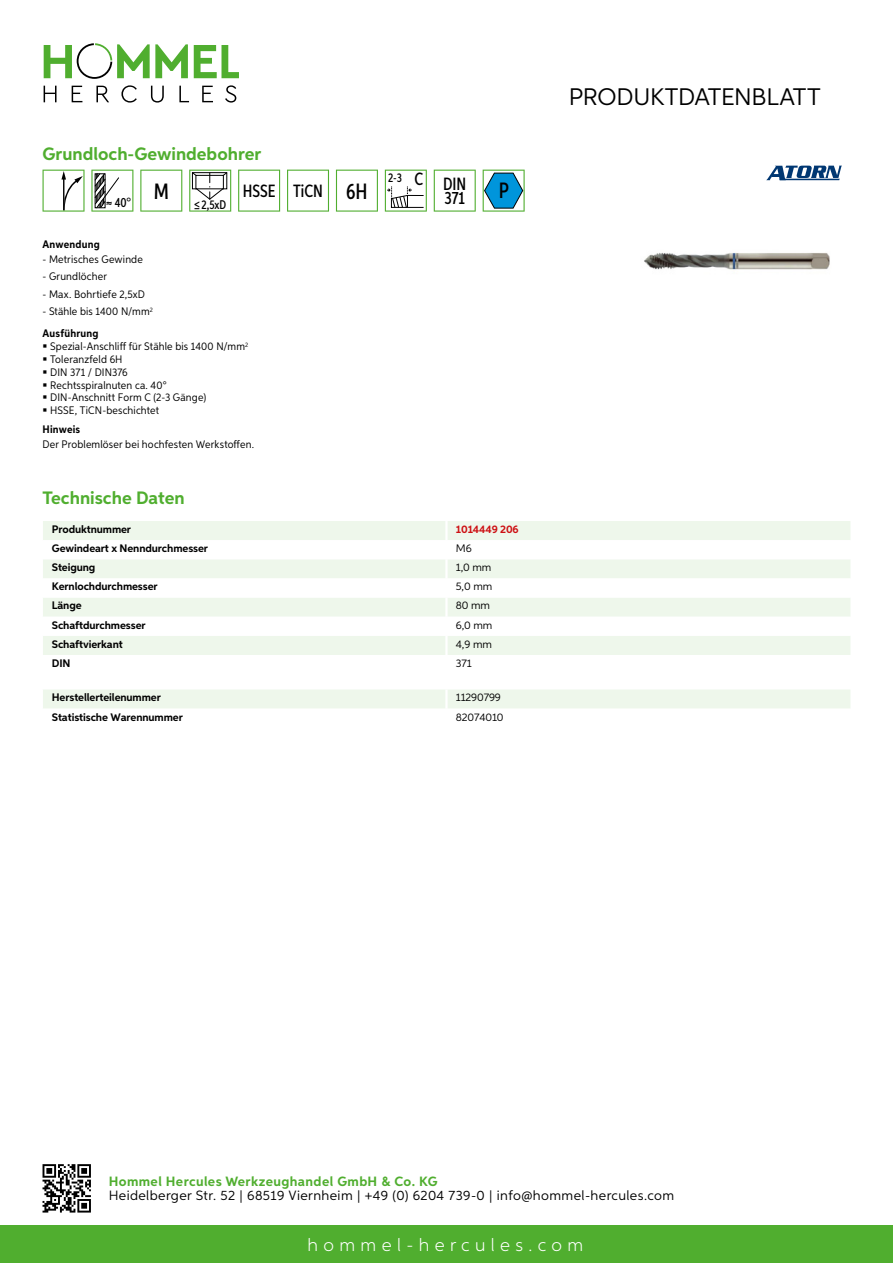
<style>
.page{position:relative;width:893px;height:1263px;background:#fff}
.page>*{position:absolute;margin:0;border:0;box-sizing:border-box;transform-origin:0 0}
.t1{font:24px "Aspira";letter-spacing:-.01em;color:#000}
.t2{font:500 22.2px "Aspira XX Nar";color:#000}
.t3{font:700 18px "Aspira";color:#50ae2f}
.t4{font:300 18px "Aspira";letter-spacing:.3em;color:#fff}
.t5{font:500 17.85px/14.9px "Aspira XX Nar";color:#000;text-align:right}
.t6{font:13.5px "Aspira";letter-spacing:.03em;color:#000}
.t7{font:700 13.5px "Aspira";letter-spacing:.03em;color:#50ae2f}
.t8{font:500 13.35px "Aspira XX Nar";color:#000}
.t9{font:500 12.6px "Aspira XX Nar";color:#000}
.t10{font:10.95px/12.8px "Aspira Nar";letter-spacing:.015em;color:#000}
.t11{font:700 10.95px "Aspira";letter-spacing:-.01em;color:#000}
.t12{font:10.95px "Aspira";letter-spacing:-.01em;color:#000}
.t13{font:700 10.95px "Aspira Nar";letter-spacing:.02em;color:#000}
.t14{font:700 10.95px "Aspira";letter-spacing:-.01em;color:#cd1013}
.s1{font-size:22.2px}
.s2{font-weight:700}
</style>
<div class="page">
<div style="left:0;top:1226px;width:893px;height:37px;background:#50ae2f"></div>
<svg style="left:43px;top:1164px;width:48px;height:48px"></svg>
<svg style="left:194px;top:45px;width:45px;height:33px"></svg>
<svg style="left:44px;top:43px;width:144px;height:36px"></svg>
<svg style="left:44px;top:86px;width:13px;height:16px"></svg>
<svg style="left:72px;top:86px;width:10px;height:16px"></svg>
<svg style="left:96px;top:86px;width:13px;height:16px"></svg>
<svg style="left:121px;top:85px;width:16px;height:18px"></svg>
<svg style="left:151px;top:86px;width:13px;height:17px"></svg>
<svg style="left:179px;top:86px;width:10px;height:16px"></svg>
<svg style="left:202px;top:86px;width:11px;height:16px"></svg>
<svg style="left:225px;top:85px;width:11px;height:18px"></svg>
<div style="left:43px;top:521px;width:807px;height:19px;background:#eef7eb"></div>
<svg style="left:43px;top:560px;width:807px;height:95px;fill:#eef7eb"></svg>
<hr style="left:445px;top:521px;width:3px;height:19px;background:#fff">
<hr style="left:445px;top:559px;width:3px;height:19px;background:#fff">
<hr style="left:445px;top:578px;width:3px;height:20px;background:#fff">
<hr style="left:445px;top:598px;width:3px;height:19px;background:#fff">
<hr style="left:445px;top:617px;width:3px;height:19px;background:#fff">
<hr style="left:445px;top:636px;width:3px;height:19px;background:#fff">
<div style="left:43px;top:690px;width:807px;height:18px;background:#eef7eb"></div>
<svg style="left:43px;top:170px;width:42px;height:42px"></svg>
<svg style="left:91px;top:170px;width:42px;height:42px"></svg>
<svg style="left:140px;top:170px;width:42px;height:42px"></svg>
<svg style="left:189px;top:170px;width:42px;height:42px"></svg>
<svg style="left:238px;top:170px;width:42px;height:42px"></svg>
<svg style="left:287px;top:170px;width:42px;height:42px"></svg>
<svg style="left:336px;top:170px;width:42px;height:42px"></svg>
<svg style="left:385px;top:170px;width:42px;height:42px"></svg>
<svg style="left:434px;top:170px;width:42px;height:42px"></svg>
<svg style="left:483px;top:170px;width:42px;height:42px"></svg>
<img style="left:644px;top:252px;width:186px;height:18px">
<svg style="left:766px;top:166px;width:76px;height:14px"></svg>
<h3 class="t3" style="left:43px;top:142px;width:220px">Grundloch-Gewindebohrer</h3>
<p class="t8" style="left:115px;top:195px;width:56px">40° <sup>M</sup></p>
<p class="t9" style="left:194px;top:197px;width:34px">≤2,5xD</p>
<h3 class="t5" style="left:243px;top:183px;width:126px">HSSE TiCN <span class="s1">6H</span></h3>
<h3 class="t5" style="left:388px;top:176px;width:80px"><sup>2-3</sup> C DIN<br>371</h3>
<h2 class="t2" style="left:499px;top:177px;width:12px">P</h2>
<p class="t13" style="left:43px;top:237px;width:59px">Anwendung</p>
<p class="t10" style="left:43px;top:252px;width:102px">- Metrisches Gewinde</p>
<p class="t10" style="left:43px;top:270px;width:66px">- Grundlöcher</p>
<p class="t10" style="left:43px;top:287px;width:104px">- Max. Bohrtiefe 2,5xD</p>
<p class="t10" style="left:43px;top:300px;width:112px;line-height:22.2px">- Stähle bis 1400 N/mm<sup>2<br></sup><span class="s2">Ausführung</span></p>
<p class="t10" style="left:50px;top:340px;width:200px">Spezial-Anschliff für Stähle bis 1400 N/mm<sup>2<br></sup>Toleranzfeld 6H<br>DIN 371 / DIN376<br>Rechtsspiralnuten ca. 40°<br>DIN-Anschnitt Form C (2-3 Gänge)<br>HSSE, TiCN-beschichtet</p>
<p class="t13" style="left:43px;top:423px;width:39px">Hinweis</p>
<p class="t10" style="left:43px;top:438px;width:213px">Der Problemlöser bei hochfesten Werkstoffen.</p>
<h3 class="t3" style="left:43px;top:487px;width:144px">Technische Daten</h3>
<p class="t11" style="left:52px;top:522px;width:81px">Produktnummer</p>
<p class="t14" style="left:456px;top:522px;width:64px">1014449 206</p>
<p class="t11" style="left:52px;top:542px;width:158px">Gewindeart x Nenndurchmesser</p>
<p class="t12" style="left:456px;top:542px;width:17px">M6</p>
<p class="t11" style="left:52px;top:561px;width:45px">Steigung</p>
<p class="t12" style="left:456px;top:561px;width:37px">1,0 mm</p>
<p class="t11" style="left:52px;top:580px;width:107px">Kernlochdurchmesser</p>
<p class="t12" style="left:456px;top:580px;width:38px">5,0 mm</p>
<p class="t11" style="left:52px;top:599px;width:31px">Länge</p>
<p class="t12" style="left:456px;top:599px;width:36px">80 mm</p>
<p class="t11" style="left:52px;top:618px;width:95px">Schaftdurchmesser</p>
<p class="t12" style="left:456px;top:618px;width:38px">6,0 mm</p>
<p class="t11" style="left:52px;top:637px;width:72px">Schaftvierkant</p>
<p class="t12" style="left:456px;top:637px;width:38px">4,9 mm</p>
<p class="t11" style="left:52px;top:656px;width:20px">DIN</p>
<p class="t12" style="left:456px;top:656px;width:17px">371</p>
<p class="t11" style="left:52px;top:691px;width:111px">Herstellerteilenummer</p>
<p class="t12" style="left:456px;top:691px;width:47px">11290799</p>
<p class="t11" style="left:52px;top:710px;width:132px">Statistische Warennummer</p>
<p class="t12" style="left:456px;top:710px;width:49px">82074010</p>
<h1 class="t1" style="left:569px;top:82px;width:253px">Produktdatenblatt</h1>
<p class="t7" style="left:109px;top:1172px;width:330px">Hommel Hercules Werkzeughandel GmbH &amp; Co. KG</p>
<p class="t6" style="left:109px;top:1187px;width:567px">Heidelberger Str. 52 | 68519 Viernheim | +49 (0) 6204 739-0 | info@hommel-hercules.com</p>
<h3 class="t4" style="left:307px;top:1234px;width:277px">hommel-hercules.com</h3>
</div>
